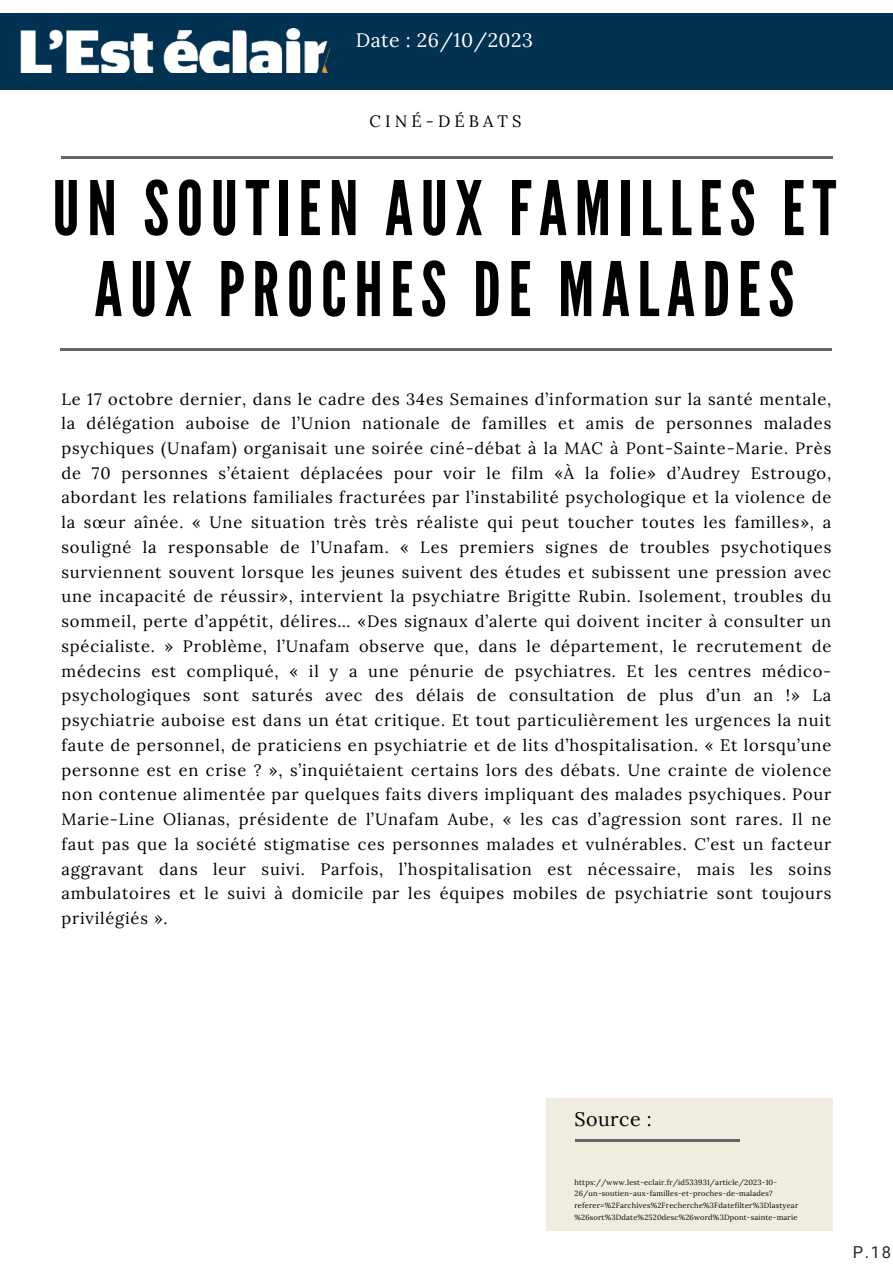
<style>
.page{position:relative;width:893px;height:1264px;background:#fff}
.page>*{position:absolute;margin:0;border:0;box-sizing:border-box;transform-origin:0 0}
.t1{font:75px/81px "League Gothic";letter-spacing:.1em;color:#000;text-align:center}
.t2{font:19.65px "Lora";letter-spacing:.025em;color:#000}
.t3{font:19.5px "Lora";letter-spacing:.025em;color:#fff}
.t4{font:16.5px/24.8px "Lora";letter-spacing:.05em;color:#000;text-align:justify}
.t5{font:16.5px "Lora";letter-spacing:.25em;color:#000}
.t6{font:16.5px "Roboto";color:#232c31}
.t7{font:7.5px/11.9px "Lora";letter-spacing:.025em;color:#000}
</style>
<div class="page">
<hr style="left:61px;top:156px;width:771px;height:2px;background:#666">
<hr style="left:60px;top:348px;width:771px;height:2px;background:#666">
<div style="left:0;top:13px;width:892px;height:76px;background:#013251"></div>
<img style="left:21px;top:28px;width:308px;height:44px">
<div style="left:545px;top:1097px;width:287px;height:133px;background:#f0edde"></div>
<hr style="left:575px;top:1139px;width:164px;height:2px;background:#666">
<p class="t3" style="left:356px;top:27px;width:179px">Date : 26/10/2023</p>
<p class="t5" style="left:369px;top:111px;width:154px">CINÉ-DÉBATS</p>
<h1 class="t1" style="left:52px;top:169px;width:785px">UN SOUTIEN AUX FAMILLES ET<br>AUX PROCHES DE MALADES</h1>
<p class="t4" style="left:61px;top:386px;width:771px">Le 17 octobre dernier, dans le cadre des 34es Semaines d’information sur la santé mentale, la délégation auboise de l’Union nationale de familles et amis de personnes malades psychiques (Unafam) organisait une soirée ciné-débat à la MAC à Pont-Sainte-Marie. Près de 70 personnes s’étaient déplacées pour voir le film «À la folie» d’Audrey Estrougo, abordant les relations familiales fracturées par l’instabilité psychologique et la violence de la sœur aînée. « Une situation très très réaliste qui peut toucher toutes les familles», a souligné la responsable de l’Unafam. « Les premiers signes de troubles psychotiques surviennent souvent lorsque les jeunes suivent des études et subissent une pression avec une incapacité de réussir», intervient la psychiatre Brigitte Rubin. Isolement, troubles du sommeil, perte d’appétit, délires… «Des signaux d’alerte qui doivent inciter à consulter un spécialiste. » Problème, l’Unafam observe que, dans le département, le recrutement de médecins est compliqué, « il y a une pénurie de psychiatres. Et les centres médico&shy;psychologiques sont saturés avec des délais de consultation de plus d’un an !» La psychiatrie auboise est dans un état critique. Et tout particulièrement les urgences la nuit faute de personnel, de praticiens en psychiatrie et de lits d’hospitalisation. « Et lorsqu’une personne est en crise ? », s’inquiétaient certains lors des débats. Une crainte de violence non contenue alimentée par quelques faits divers impliquant des malades psychiques. Pour Marie-Line Olianas, présidente de l’Unafam Aube, « les cas d’agression sont rares. Il ne faut pas que la société stigmatise ces personnes malades et vulnérables. C’est un facteur aggravant dans leur suivi. Parfois, l’hospitalisation est nécessaire, mais les soins ambulatoires et le suivi à domicile par les équipes mobiles de psychiatrie sont toujours privilégiés ».</p>
<p class="t2" style="left:574px;top:1105px;width:79px">Source :</p>
<p class="t7" style="left:574px;top:1175px;width:225px">https://www.lest-eclair.fr/id533931/article/2023-10- 26/un-soutien-aux-familles-et-proches-de-malades? referer=%2Farchives%2Frecherche%3Fdatefilter%3Dlastyear %26sort%3Ddate%2520desc%26word%3Dpont-sainte-marie</p>
<p class="t6" style="left:852px;top:1242px;width:40px">P.18</p>
</div>
